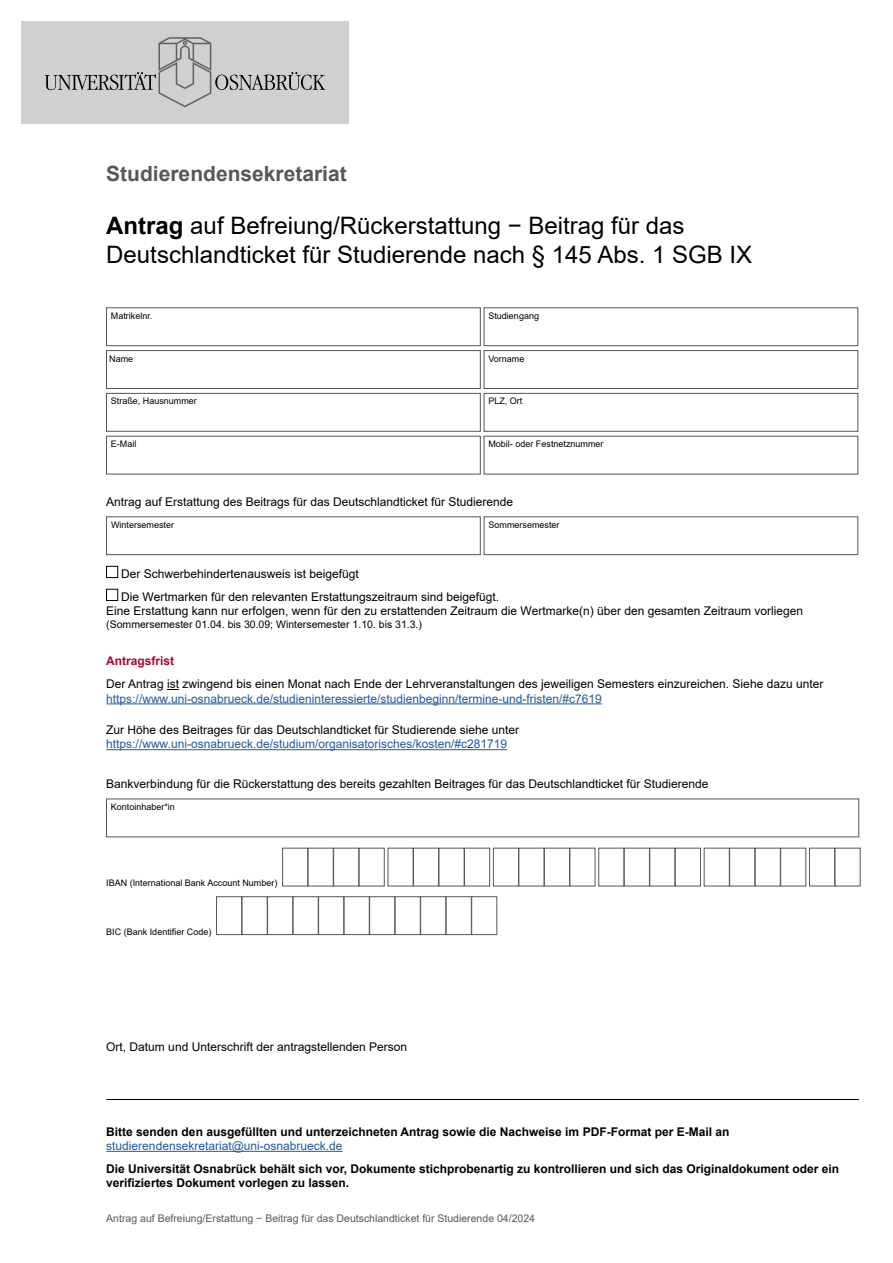
<style>
.page{position:relative;width:893px;height:1263px;background:#fff}
.page>*{position:absolute;margin:0;border:0;box-sizing:border-box;transform-origin:0 0}
.t1{font:24px/28.8px "Arial";color:#000}
.t2{font:700 21px "Arial";color:#585858}
.t3{font:12px/23px "Arial";color:#000}
.t4{font:700 12px/14.4px "Arial";color:#000}
.t5{font:12px "Arial";color:#22599b}
.t6{font:700 12px "Arial";color:#ad0731}
.t7{font:10.5px "Arial";color:#585858}
.t8{font:10.5px "Arial";color:#000}
.t9{font:9px "Arial";color:#000}
.s1{font-weight:700}
</style>
<div class="page">
<div style="left:21px;top:21px;width:328px;height:102px;background:#cfd0d0"></div>
<svg style="left:45px;top:37px;width:280px;height:70px"></svg>
<svg style="left:167px;top:689px;width:12px;height:1px"></svg>
<hr style="left:106px;top:703px;width:496px;height:1px;background:#22599b">
<hr style="left:106px;top:749px;width:401px;height:1px;background:#22599b">
<div style="left:106px;top:308px;width:374px;height:38px;border:1px solid #565655"></div>
<div style="left:484px;top:308px;width:374px;height:38px;border:1px solid #565655"></div>
<div style="left:106px;top:350px;width:374px;height:39px;border:1px solid #565655"></div>
<div style="left:484px;top:350px;width:374px;height:39px;border:1px solid #565655"></div>
<div style="left:106px;top:393px;width:374px;height:38px;border:1px solid #565655"></div>
<div style="left:484px;top:393px;width:374px;height:38px;border:1px solid #565655"></div>
<div style="left:106px;top:436px;width:374px;height:38px;border:1px solid #565655"></div>
<div style="left:484px;top:436px;width:374px;height:38px;border:1px solid #565655"></div>
<div style="left:106px;top:517px;width:374px;height:38px;border:1px solid #565655"></div>
<div style="left:484px;top:517px;width:374px;height:38px;border:1px solid #565655"></div>
<div style="left:106px;top:566px;width:12px;height:12px;border:1px solid #000"></div>
<div style="left:106px;top:589px;width:12px;height:12px;border:1px solid #000"></div>
<div style="left:282px;top:848px;width:26px;height:38px;background:#fff;border:1px solid #565655"></div>
<div style="left:333px;top:848px;width:26px;height:38px;background:#fff;border:1px solid #565655"></div>
<div style="left:359px;top:848px;width:25px;height:38px;background:#fff;border:1px solid #565655"></div>
<div style="left:413px;top:848px;width:26px;height:38px;background:#fff;border:1px solid #565655"></div>
<div style="left:464px;top:848px;width:26px;height:38px;background:#fff;border:1px solid #565655"></div>
<div style="left:493px;top:848px;width:26px;height:38px;background:#fff;border:1px solid #565655"></div>
<div style="left:544px;top:848px;width:26px;height:38px;background:#fff;border:1px solid #565655"></div>
<div style="left:599px;top:848px;width:25px;height:38px;background:#fff;border:1px solid #565655"></div>
<div style="left:624px;top:848px;width:26px;height:38px;background:#fff;border:1px solid #565655"></div>
<div style="left:675px;top:848px;width:26px;height:38px;background:#fff;border:1px solid #565655"></div>
<div style="left:704px;top:848px;width:25px;height:38px;background:#fff;border:1px solid #565655"></div>
<div style="left:729px;top:848px;width:26px;height:38px;background:#fff;border:1px solid #565655"></div>
<div style="left:755px;top:848px;width:25px;height:38px;background:#fff;border:1px solid #565655"></div>
<div style="left:780px;top:848px;width:26px;height:38px;background:#fff;border:1px solid #565655"></div>
<div style="left:809px;top:848px;width:26px;height:38px;background:#fff;border:1px solid #565655"></div>
<div style="left:216px;top:896px;width:26px;height:39px;background:#fff;border:1px solid #565655"></div>
<div style="left:242px;top:896px;width:25px;height:39px;background:#fff;border:1px solid #565655"></div>
<div style="left:267px;top:896px;width:26px;height:39px;background:#fff;border:1px solid #565655"></div>
<div style="left:293px;top:896px;width:25px;height:39px;background:#fff;border:1px solid #565655"></div>
<div style="left:318px;top:896px;width:26px;height:39px;background:#fff;border:1px solid #565655"></div>
<div style="left:344px;top:896px;width:25px;height:39px;background:#fff;border:1px solid #565655"></div>
<div style="left:369px;top:896px;width:26px;height:39px;background:#fff;border:1px solid #565655"></div>
<div style="left:395px;top:896px;width:25px;height:39px;background:#fff;border:1px solid #565655"></div>
<div style="left:420px;top:896px;width:26px;height:39px;background:#fff;border:1px solid #565655"></div>
<div style="left:446px;top:896px;width:25px;height:39px;background:#fff;border:1px solid #565655"></div>
<div style="left:471px;top:896px;width:26px;height:39px;background:#fff;border:1px solid #565655"></div>
<hr style="left:106px;top:1151px;width:237px;height:1px;background:#22599b">
<hr style="left:106px;top:1099px;width:753px;height:1px;background:#000">
<h2 class="t2" style="left:106px;top:159px;width:242px">Studierendensekretariat</h2>
<h1 class="t1" style="left:106px;top:211px;width:647px"><span class="s1">Antrag</span> auf Befreiung/Rückerstattung − Beitrag für das<br>Deutschlandticket für Studierende nach § 145 Abs. 1 SGB IX</h1>
<p class="t9" style="left:111px;top:309px;width:43px">Matrikelnr.</p>
<p class="t9" style="left:488px;top:309px;width:52px">Studiengang</p>
<p class="t9" style="left:109px;top:352px;width:26px">Name</p>
<p class="t9" style="left:488px;top:352px;width:38px">Vorname</p>
<p class="t9" style="left:111px;top:395px;width:88px">Straße, Hausnummer</p>
<p class="t9" style="left:488px;top:395px;width:36px">PLZ, Ort</p>
<p class="t9" style="left:111px;top:438px;width:27px">E-Mail</p>
<p class="t9" style="left:488px;top:438px;width:117px">Mobil- oder Festnetznummer</p>
<p class="t3" style="left:106px;top:490px;width:408px">Antrag auf Erstattung des Beitrags für das Deutschlandticket für Studierende</p>
<p class="t9" style="left:111px;top:518px;width:65px">Wintersemester</p>
<p class="t9" style="left:489px;top:518px;width:73px">Sommersemester</p>
<p class="t3" style="left:121px;top:562px;width:379px">Der Schwerbehindertenausweis ist beigefügt<br>Die Wertmarken für den relevanten Erstattungszeitraum sind beigefügt.</p>
<p class="t3" style="left:106px;top:599px;width:698px">Eine Erstattung kann nur erfolgen, wenn für den zu erstattenden Zeitraum die Wertmarke(n) über den gesamten Zeitraum vorliegen</p>
<p class="t8" style="left:106px;top:617px;width:317px">(Sommersemester 01.04. bis 30.09; Wintersemester 1.10. bis 31.3.)</p>
<p class="t6" style="left:106px;top:653px;width:70px">Antragsfrist</p>
<p class="t3" style="left:106px;top:672px;width:719px">Der Antrag ist zwingend bis einen Monat nach Ende der Lehrveranstaltungen des jeweiligen Semesters einzureichen. Siehe dazu unter</p>
<p class="t5" style="left:106px;top:690px;width:497px">https://www.uni-osnabrueck.de/studieninteressierte/studienbeginn/termine-und-fristen/#c7619</p>
<p class="t3" style="left:106px;top:718px;width:414px">Zur Höhe des Beitrages für das Deutschlandticket für Studierende siehe unter</p>
<p class="t5" style="left:106px;top:736px;width:402px">https://www.uni-osnabrueck.de/studium/organisatorisches/kosten/#c281719</p>
<p class="t3" style="left:106px;top:772px;width:604px">Bankverbindung für die Rückerstattung des bereits gezahlten Beitrages für das Deutschlandticket für Studierende</p>
<p class="t9" style="left:111px;top:800px;width:66px">Kontoinhaber*in</p>
<p class="t9" style="left:106px;top:877px;width:173px">IBAN (International Bank Account Number)</p>
<p class="t9" style="left:106px;top:925px;width:107px">BIC (Bank Identifier Code)</p>
<p class="t3" style="left:106px;top:1035px;width:302px">Ort, Datum und Unterschrift der antragstellenden Person</p>
<p class="t4" style="left:106px;top:1124px;width:625px">Bitte senden den ausgefüllten und unterzeichneten Antrag sowie die Nachweise im PDF-Format per E-Mail an</p>
<p class="t5" style="left:106px;top:1137px;width:238px">studierendensekretariat@uni-osnabrueck.de</p>
<p class="t4" style="left:106px;top:1162px;width:734px">Die Universität Osnabrück behält sich vor, Dokumente stichprobenartig zu kontrollieren und sich das Originaldokument oder ein verifiziertes Dokument vorlegen zu lassen.</p>
<p class="t7" style="left:106px;top:1211px;width:430px">Antrag auf Befreiung/Erstattung − Beitrag für das Deutschlandticket für Studierende 04/2024</p>
</div>
